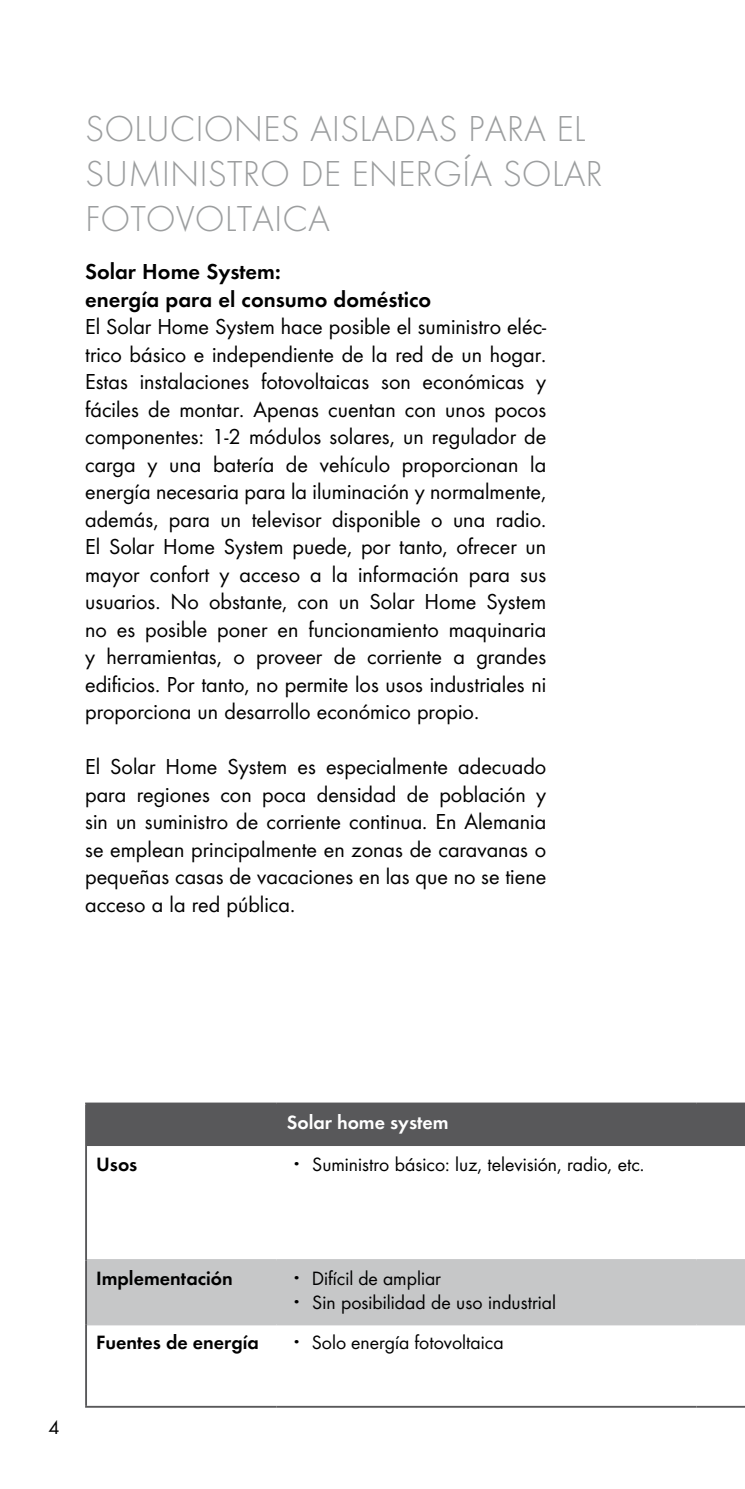
<style>
.page{position:relative;width:745px;height:1489px;background:#fff}
.page>*{position:absolute;margin:0;border:0;box-sizing:border-box;transform-origin:0 0}
.t1{font:37.5px/45px "SMA Futura Global Light";color:#9c9e9f}
.t2{font:22.5px/27.5px "SMA Futura Global";color:#000;text-align:justify}
.t3{font:600 22.5px/27.5px "SMA Futura Global";color:#000}
.t4{font:20px/24px "SMA Futura Global";color:#000}
.t5{font:600 20px "SMA Futura Global";color:#000}
.t6{font:600 20px "SMA Futura Global";color:#fff}
</style>
<div class="page">
<div style="left:87px;top:1104px;width:657px;height:41px;background:#58585a"></div>
<div style="left:87px;top:1261px;width:657px;height:61px;background:#c6c7c8"></div>
<hr style="left:87px;top:1258px;width:189px;height:3px;background:#c6c7c8">
<hr style="left:276px;top:1258px;width:420px;height:3px;background:#c6c7c8">
<hr style="left:696px;top:1258px;width:48px;height:3px;background:#c6c7c8">
<hr style="left:87px;top:1322px;width:189px;height:3px;background:#c6c7c8">
<hr style="left:276px;top:1322px;width:420px;height:3px;background:#c6c7c8">
<hr style="left:696px;top:1322px;width:48px;height:3px;background:#c6c7c8">
<hr style="left:85px;top:1102px;width:191px;height:2px;background:#58585a">
<hr style="left:85px;top:1104px;width:2px;height:41px;background:#58585a">
<hr style="left:276px;top:1102px;width:420px;height:2px;background:#58585a">
<hr style="left:696px;top:1102px;width:48px;height:2px;background:#58585a">
<hr style="left:85px;top:1145px;width:2px;height:115px;background:#58585a">
<hr style="left:85px;top:1260px;width:2px;height:63px;background:#58585a">
<hr style="left:85px;top:1323px;width:2px;height:82px;background:#58585a">
<hr style="left:85px;top:1405px;width:191px;height:2px;background:#58585a">
<hr style="left:276px;top:1405px;width:420px;height:2px;background:#58585a">
<hr style="left:696px;top:1405px;width:48px;height:2px;background:#58585a">
<h1 class="t1" style="left:85px;top:105px;width:519px">SOLUCIONES AIS LADAS PARA EL<br>SUMINISTRO DE ENERGÍA SOLAR<br>FOTOVOLTAICA</h1>
<p class="t3" style="left:85px;top:258px;width:347px">Solar Home System:<br>energía para el consumo doméstico</p>
<p class="t2" style="left:85px;top:313px;width:462px">El Solar Home System hace posible el suministro eléc&shy;trico básico e independiente de la red de un hogar.<br>Estas instalaciones fotovoltaicas son económicas y fáciles de montar. Apenas cuentan con unos pocos componentes: 1-2 módulos solares, un regulador de carga y una batería de vehículo proporcionan la energía necesaria para la iluminación y normalmente, además, para un televisor disponible o una radio.<br>El Solar Home System puede, por tanto, ofrecer un mayor confort y acceso a la información para sus usuarios. No obstante, con un Solar Home System no es posible poner en funcionamiento maquinaria y herramientas, o proveer de corriente a grandes edificios. Por tanto, no permite los usos industriales ni proporciona un desarrollo económico propio.</p>
<p class="t2" style="left:85px;top:752px;width:462px">El Solar Home System es especialmente adecuado para regiones con poca densidad de población y sin un suministro de corriente continua. En Alemania se emplean principalmente en zonas de caravanas o pequeñas casas de vacaciones en las que no se tiene acceso a la red pública.</p>
<p class="t4" style="left:48px;top:1414px;width:13px">4</p>
<p class="t6" style="left:286px;top:1109px;width:163px">Solar home system</p>
<p class="t5" style="left:96px;top:1152px;width:43px">Usos</p>
<p class="t4" style="left:286px;top:1151px;width:359px">ᆞ Suministro básico: luz, televisión, radio, etc.</p>
<p class="t5" style="left:96px;top:1266px;width:138px">Implementación</p>
<p class="t4" style="left:286px;top:1265px;width:271px">ᆞ Difícil de ampliar<br>ᆞ Sin posibilidad de uso industrial</p>
<p class="t5" style="left:96px;top:1330px;width:164px">Fuentes de energía</p>
<p class="t4" style="left:286px;top:1329px;width:218px">ᆞ Solo energía fotovoltaica</p>
</div>
